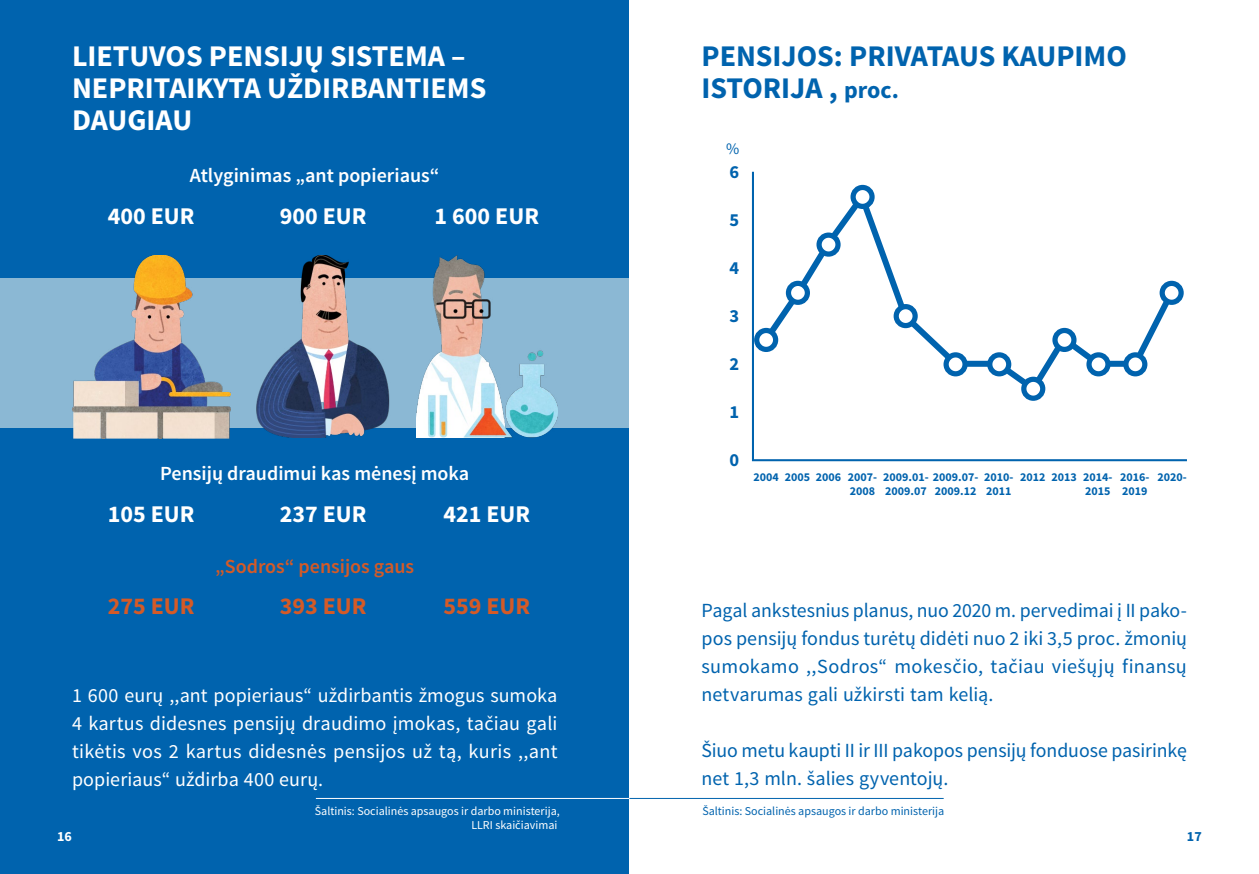
<style>
.page{position:relative;width:1259px;height:874px;background:#fff}
.page>*{position:absolute;margin:0;border:0;box-sizing:border-box;transform-origin:0 0}
.t1{font:700 30px/32px "Source Sans Pro";color:#fff}
.t2{font:700 30px/32px "Source Sans Pro";color:#0063ae}
.t3{font:700 24px "Source Sans Pro";color:#fff}
.t4{font:700 24px "Source Sans Pro";color:#d45a27}
.t5{font:20px/28px "Source Sans Pro";color:#0063ae;text-align:justify}
.t6{font:20px/28px "Source Sans Pro";letter-spacing:.01em;color:#fff;text-align:justify}
.t7{font:600 20px "Source Sans Pro";color:#fff}
.t8{font:600 20px "Source Sans Pro";color:#d45a27}
.t9{font:700 18.4px "Source Sans Pro";color:#0063ae}
.t10{font:16px "Source Sans Pro";color:#0063ae}
.t11{font:700 14px "Source Sans Pro";color:#fff}
.t12{font:700 14px "Source Sans Pro";color:#0063ae}
.t13{font:700 12px/14px "Source Sans Pro";color:#0063ae}
.t14{font:12px/14px "Source Sans Pro";color:#fff;text-align:right}
.t15{font:12px "Source Sans Pro";color:#0063ae}
.s1{font-size:24px}
</style>
<div class="page">
<div style="left:0;top:0;width:629px;height:873px;background:#0063ae"></div>
<div style="left:0;top:278px;width:629px;height:150px;background:#8bb8d4"></div>
<img style="left:256px;top:255px;width:134px;height:183px">
<img style="left:416px;top:255px;width:141px;height:183px">
<img style="left:72px;top:256px;width:158px;height:182px">
<hr style="left:316px;top:797px;width:314px;height:1px;background:#fff">
<hr style="left:629px;top:797px;width:314px;height:1px;background:#0063ae">
<svg style="left:751px;top:171px;width:436px;height:291px"></svg>
<svg style="left:756px;top:330px;width:19px;height:19px"></svg>
<div style="left:754px;top:328px;width:24px;height:24px;border:5px solid #0063ae;border-radius:50%"></div>
<svg style="left:819px;top:235px;width:19px;height:19px"></svg>
<div style="left:816px;top:232px;width:24px;height:24px;border:5px solid #0063ae;border-radius:50%"></div>
<div style="left:1055px;top:330px;width:19px;height:19px;background:#fff;border-radius:50%"></div>
<div style="left:1052px;top:328px;width:24px;height:24px;border:5px solid #0063ae;border-radius:50%"></div>
<svg style="left:1162px;top:283px;width:19px;height:19px"></svg>
<div style="left:1159px;top:280px;width:24px;height:25px;border:5px solid #0063ae;border-radius:50%"></div>
<svg style="left:788px;top:283px;width:19px;height:19px"></svg>
<div style="left:786px;top:280px;width:24px;height:25px;border:5px solid #0063ae;border-radius:50%"></div>
<div style="left:853px;top:187px;width:19px;height:19px;background:#fff;border-radius:50%"></div>
<div style="left:850px;top:185px;width:24px;height:24px;border:5px solid #0063ae;border-radius:50%"></div>
<svg style="left:896px;top:306px;width:19px;height:19px"></svg>
<div style="left:893px;top:304px;width:24px;height:24px;border:5px solid #0063ae;border-radius:50%"></div>
<svg style="left:946px;top:355px;width:19px;height:18px"></svg>
<div style="left:943px;top:352px;width:24px;height:24px;border:5px solid #0063ae;border-radius:50%"></div>
<svg style="left:989px;top:355px;width:19px;height:18px"></svg>
<div style="left:987px;top:352px;width:24px;height:24px;border:5px solid #0063ae;border-radius:50%"></div>
<svg style="left:1023px;top:379px;width:19px;height:19px"></svg>
<div style="left:1021px;top:376px;width:24px;height:24px;border:5px solid #0063ae;border-radius:50%"></div>
<svg style="left:1089px;top:355px;width:19px;height:18px"></svg>
<div style="left:1086px;top:352px;width:24px;height:24px;border:5px solid #0063ae;border-radius:50%"></div>
<svg style="left:1126px;top:355px;width:18px;height:18px"></svg>
<div style="left:1123px;top:352px;width:24px;height:24px;border:5px solid #0063ae;border-radius:50%"></div>
<h1 class="t1" style="left:72px;top:41px;width:416px">LIETUVOS PENSIJŲ SISTEMA –<br>NEPRITAIKYTA UŽDIRBANTIEMS<br>DAUGIAU</h1>
<p class="t7" style="left:190px;top:163px;width:251px">Atlyginimas „ant popieriaus“</p>
<p class="t3" style="left:108px;top:200px;width:88px">400 EUR</p>
<p class="t3" style="left:280px;top:200px;width:88px">900 EUR</p>
<p class="t3" style="left:434px;top:200px;width:106px">1 600 EUR</p>
<p class="t7" style="left:160px;top:461px;width:310px">Pensijų draudimui kas mėnesį moka</p>
<p class="t3" style="left:108px;top:498px;width:88px">105 EUR</p>
<p class="t3" style="left:280px;top:498px;width:88px">237 EUR</p>
<p class="t3" style="left:443px;top:498px;width:88px">421 EUR</p>
<p class="t8" style="left:215px;top:553px;width:200px">„Sodros“ pensijos gaus</p>
<h1 class="t2" style="left:701px;top:41px;width:427px">PENSIJOS: PRIVATAUS KAUPIMO<br>ISTORIJA , <span class="s1">proc.</span></h1>
<p class="t10" style="left:726px;top:139px;width:15px">%</p>
<p class="t9" style="left:729px;top:160px;width:11px">6</p>
<p class="t9" style="left:729px;top:208px;width:11px">5</p>
<p class="t9" style="left:729px;top:256px;width:11px">4</p>
<p class="t9" style="left:729px;top:304px;width:11px">3</p>
<p class="t9" style="left:729px;top:352px;width:11px">2</p>
<p class="t9" style="left:729px;top:400px;width:11px">1</p>
<p class="t9" style="left:729px;top:447px;width:11px">0</p>
<p class="t13" style="left:753px;top:470px;width:89px">2004 2005 2006</p>
<p class="t13" style="left:848px;top:470px;width:31px">2007-<br>2008</p>
<p class="t13" style="left:883px;top:470px;width:97px">2009.01- 2009.07-<br>2009.07</p>
<p class="t13" style="left:984px;top:470px;width:31px">2010-<br>2011</p>
<p class="t13" style="left:1020px;top:470px;width:94px;text-align:right">2012 2013 2014-<br>2015</p>
<p class="t13" style="left:1120px;top:470px;width:31px">2016-<br>2019</p>
<p class="t13" style="left:1157px;top:470px;width:31px">2020-</p>
<p class="t13" style="left:934px;top:484px;width:43px">2009.12</p>
<p class="t4" style="left:108px;top:590px;width:88px">275 EUR</p>
<p class="t4" style="left:280px;top:590px;width:88px">393 EUR</p>
<p class="t4" style="left:443px;top:590px;width:88px">559 EUR</p>
<p class="t5" style="left:701px;top:596px;width:487px">Pagal ankstesnius planus, nuo 2020 m. pervedimai į II pako&shy;pos pensijų fondus turėtų didėti nuo 2 iki 3,5 proc. žmonių sumokamo ,,Sodros“ mokesčio, tačiau viešųjų finansų netvarumas gali užkirsti tam kelią.</p>
<p class="t5" style="left:701px;top:736px;width:487px">Šiuo metu kaupti II ir III pakopos pensijų fonduose pasirinkę net 1,3 mln. šalies gyventojų.</p>
<p class="t6" style="left:72px;top:681px;width:487px">1 600 eurų ,,ant popieriaus“ uždirbantis žmogus sumoka 4 kartus didesnes pensijų draudimo įmokas, tačiau gali tikėtis vos 2 kartus didesnės pensijos už tą, kuris ,,ant popieriaus“ uždirba 400 eurų.</p>
<p class="t14" style="left:315px;top:804px;width:246px">Šaltinis: Socialinės apsaugos ir darbo ministerija,<br>LLRI skaičiavimai</p>
<p class="t15" style="left:702px;top:803px;width:243px">Šaltinis: Socialinės apsaugos ir darbo ministerija</p>
<p class="t11" style="left:57px;top:827px;width:16px">16</p>
<p class="t12" style="left:1187px;top:827px;width:16px">17</p>
</div>
